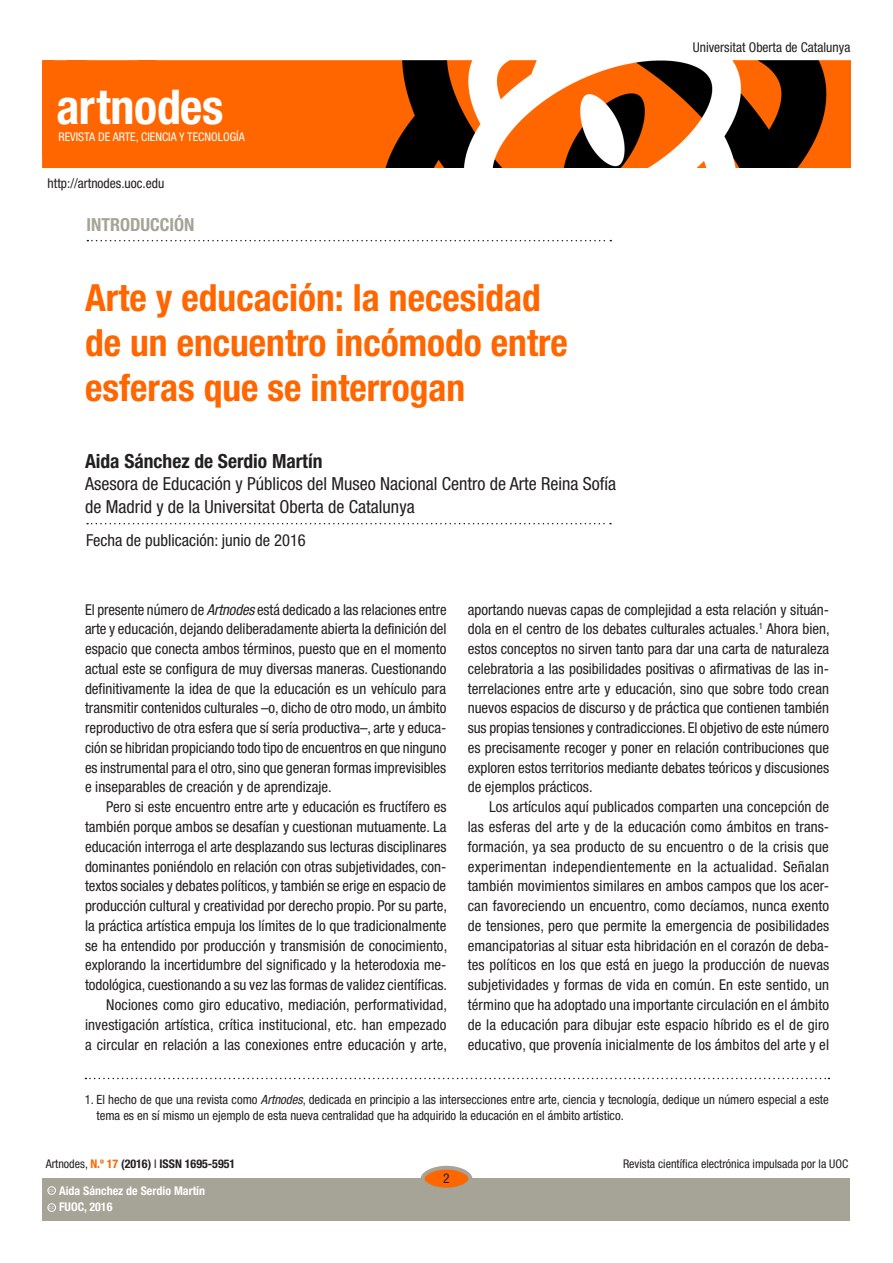
<style>
.page{position:relative;width:893px;height:1263px;background:#fff}
.page>*{position:absolute;margin:0;border:0;box-sizing:border-box;transform-origin:0 0}
.t1{font:700 condensed 48px "Helvetica Neue LT Std";letter-spacing:-.005em;color:#fff}
.t2{font:700 condensed 37.5px/45px "Helvetica Neue LT Std";color:#f60}
.t3{font:700 condensed 19.5px "Helvetica Neue LT Std";color:#231f20}
.t4{font:condensed 18px/22.5px "Helvetica Neue LT Std";color:#231f20}
.t5{font:700 condensed 18px "Helvetica Neue LT Std";color:#a6a397}
.inici_Dates{font:condensed 16.5px "Helvetica Neue LT Std";color:#231f20}
.text_general{font:condensed 15px/19.8px "Helvetica Neue LT Std";letter-spacing:.005em;color:#231f20;text-align:justify}
.text_general_primerp{font:condensed 15px/19.8px "Helvetica Neue LT Std";color:#231f20;text-align:justify}
.t6{font:condensed 13.5px "Helvetica Neue LT Std";color:#231f20}
.notas{font:condensed 12.75px/16.5px "Helvetica Neue LT Std";color:#231f20}
.t7{font:condensed 12px "Helvetica Neue LT Std";color:#231f20}
.t8{font:700 condensed 12px "Helvetica Neue LT Std";color:#231f20}
.t9{font:700 condensed 12px "Helvetica Neue LT Std";color:#fff}
.t10{font:condensed 12px "Helvetica Neue LT Std";color:#fff}
.t11{font:600 3.9px "Adobe Caslon Pro";color:#fff}
.s1{font-style:italic}
.s2{font-weight:400}
.s3{color:#f60}
</style>
<div class="page">
<img style="left:43px;top:61px;width:807px;height:106px">
<svg style="left:87px;top:240px;width:524px;height:1px"></svg>
<div style="left:43px;top:1178px;width:807px;height:42px;background:#a6a397"></div>
<div style="left:422px;top:1168px;width:48px;height:21px;background:#f60;border-radius:50%"></div>
<div style="left:421px;top:1166px;width:51px;height:25px;border:4px solid #a6a397;border-radius:50%"></div>
<div style="left:48px;top:1186px;width:8px;height:8px;border:1px solid #fff;border-radius:50%"></div>
<div style="left:48px;top:1203px;width:8px;height:8px;border:1px solid #fff;border-radius:50%"></div>
<svg style="left:87px;top:523px;width:524px;height:1px"></svg>
<svg style="left:85px;top:1078px;width:744px;height:1px"></svg>
<p class="t1" style="left:56px;top:77px;width:169px">artnodes</p>
<p class="t10" style="left:58px;top:129px;width:188px">REVISTA DE ARTE, CIENCIA Y TECNOLOGÍA</p>
<p class="t6" style="left:48px;top:176px;width:118px">http://artnodes.uoc.edu</p>
<p class="t5" style="left:87px;top:214px;width:109px">INTRODUCCIÓN</p>
<p class="t2" style="left:85px;top:275px;width:484px">Arte y educación: la necesidad de un encuentro incómodo entre esferas que se interrogan</p>
<p class="t3" style="left:85px;top:449px;width:239px">Aida Sánchez de Serdio Martín</p>
<p class="t4" style="left:85px;top:472px;width:532px">Asesora de Educación y Públicos del Museo Nacional Centro de Arte Reina Sofía de Madrid y de la Universitat Oberta de Catalunya</p>
<p class="inici_Dates" style="left:86px;top:531px;width:221px">Fecha de publicación: junio de 2016</p>
<p class="t6" style="left:693px;top:40px;width:159px">Universitat Oberta de Catalunya</p>
<p class="text_general_primerp" style="left:85px;top:599px;width:363px">El presente número de <span class="s1">Artnodes</span> está dedicado a las relaciones entre arte y educación, dejando deliberadamente abierta la definición del espacio que conecta ambos términos, puesto que en el momento actual este se configura de muy diversas maneras. Cuestionando definitivamente la idea de que la educación es un vehículo para transmitir contenidos culturales –o, dicho de otro modo, un ámbito reproductivo de otra esfera que sí sería productiva–, arte y educa&shy;ción se hibridan propiciando todo tipo de encuentros en que ninguno es instrumental para el otro, sino que generan formas imprevisibles e inseparables de creación y de aprendizaje.</p>
<p class="text_general" style="left:85px;top:797px;width:364px;text-indent:21px">Pero si este encuentro entre arte y educación es fructífero es también porque ambos se desafían y cuestionan mutuamente. La educación interroga el arte desplazando sus lecturas disciplinares dominantes poniéndolo en relación con otras subjetividades, con&shy;textos sociales y debates políticos, y también se erige en espacio de producción cultural y creatividad por derecho propio. Por su parte, la práctica artística empuja los límites de lo que tradicionalmente se ha entendido por producción y transmisión de conocimiento, explorando la incertidumbre del significado y la heterodoxia me&shy;todológica, cuestionando a su vez las formas de validez científicas.</p>
<p class="text_general" style="left:85px;top:995px;width:364px;text-indent:21px">Nociones como giro educativo, mediación, performatividad, investigación artística, crítica institucional, etc. han empezado a circular en relación a las conexiones entre educación y arte,</p>
<p class="text_general" style="left:468px;top:599px;width:363px">aportando nuevas capas de complejidad a esta relación y situán&shy;dola en el centro de los debates culturales actuales.<sup>1</sup> Ahora bien, estos conceptos no sirven tanto para dar una carta de naturaleza celebratoria a las posibilidades positivas o afirmativas de las in&shy;terrelaciones entre arte y educación, sino que sobre todo crean nuevos espacios de discurso y de práctica que contienen también sus propias tensiones y contradicciones. El objetivo de este número es precisamente recoger y poner en relación contribuciones que exploren estos territorios mediante debates teóricos y discusiones de ejemplos prácticos.</p>
<p class="text_general" style="left:468px;top:797px;width:363px;text-indent:21px">Los artículos aquí publicados comparten una concepción de las esferas del arte y de la educación como ámbitos en trans&shy;formación, ya sea producto de su encuentro o de la crisis que experimentan independientemente en la actualidad. Señalan también movimientos similares en ambos campos que los acer&shy;can favoreciendo un encuentro, como decíamos, nunca exento de tensiones, pero que permite la emergencia de posibilidades emancipatorias al situar esta hibridación en el corazón de deba&shy;tes políticos en los que está en juego la producción de nuevas subjetividades y formas de vida en común. En este sentido, un término que ha adoptado una importante circulación en el ámbito de la educación para dibujar este espacio híbrido es el de giro educativo, que provenía inicialmente de los ámbitos del arte y el</p>
<p class="notas" style="left:96px;top:1091px;width:734px;text-indent:-12px">1. El hecho de que una revista como <span class="s1">Artnodes</span>, dedicada en principio a las intersecciones entre arte, ciencia y tecnología, dedique un número especial a este tema es en sí mismo un ejemplo de esta nueva centralidad que ha adquirido la educación en el ámbito artístico.</p>
<p class="t8" style="left:46px;top:1157px;width:191px"><span class="s2">Artnodes,</span> <span class="s3">N.º 17</span> (2016) <span class="s2">I</span> ISSN 1695-5951</p>
<p class="t11" style="left:49px;top:1188px;width:7px">CC</p>
<p class="t9" style="left:59px;top:1183px;width:148px">Aida Sánchez de Serdio Martín</p>
<p class="t11" style="left:49px;top:1205px;width:7px">CC</p>
<p class="t9" style="left:59px;top:1200px;width:55px">FUOC, 2016</p>
<p class="t6" style="left:443px;top:1171px;width:8px">2</p>
<p class="t7" style="left:623px;top:1157px;width:227px">Revista científica electrónica impulsada por la UOC</p>
</div>
